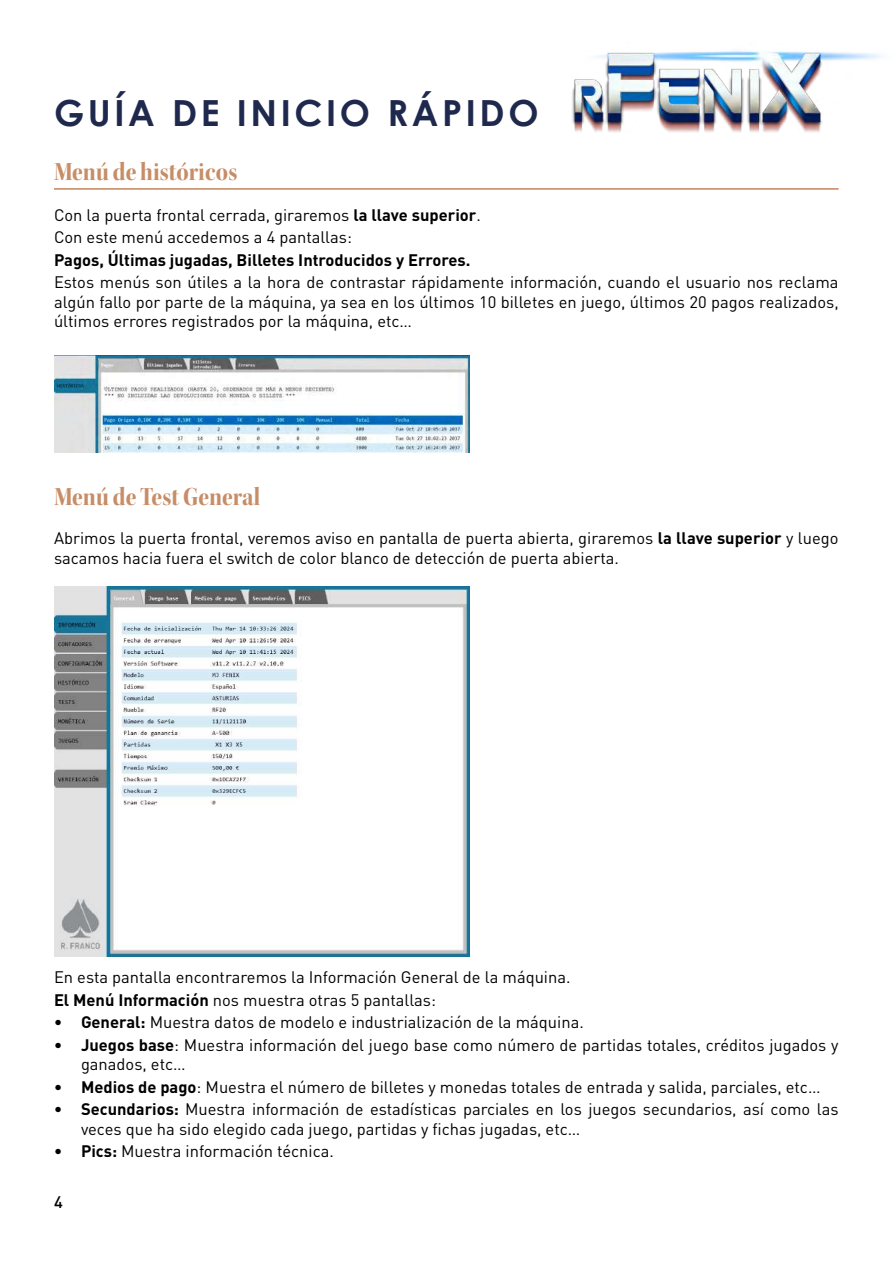
<style>
.page{position:relative;width:893px;height:1263px;background:#fff}
.page>*{position:absolute;margin:0;border:0;box-sizing:border-box;transform-origin:0 0}
.t1{font:700 36px "Century Gothic";letter-spacing:.1em;color:#1f294d}
.t2{font:27px "Kepler Std Bold Scn Disp";color:#c78d66}
.t3{font:16.5px/19.5px "DIN Pro";color:#000}
.t4{font:700 16.5px "DIN Pro";color:#000}
.t5{font:500 16.5px "DIN Pro";color:#000}
.s1{font-weight:700}
</style>
<div class="page">
<img style="left:572px;top:51px;width:311px;height:81px">
<hr style="left:54px;top:188px;width:784px;height:1px;background:#c78d66">
<hr style="left:54px;top:189px;width:784px;height:1px;background:#c78d66">
<img style="left:54px;top:356px;width:416px;height:96px">
<img style="left:54px;top:587px;width:416px;height:369px">
<h1 class="t1" style="left:54px;top:86px;width:486px">GUÍA DE INICIO RÁPIDO</h1>
<h2 class="t2" style="left:54px;top:156px;width:185px">Menú de históricos</h2>
<p class="t3" style="left:54px;top:203px;width:428px;line-height:22.5px">Con la puerta frontal cerrada, giraremos <span class="s1">la llave superior</span>.<br>Con este menú accedemos a 4 pantallas:</p>
<p class="t4" style="left:54px;top:248px;width:418px">Pagos, Últimas jugadas, Billetes Introducidos y Errores.</p>
<p class="t3" style="left:54px;top:272px;width:786px;text-align:justify">Estos menús son útiles a la hora de contrastar rápidamente información, cuando el usuario nos reclama algún fallo por parte de la máquina, ya sea en los últimos 10 billetes en juego, últimos 20 pagos realizados, últimos errores registrados por la máquina, etc…</p>
<h2 class="t2" style="left:54px;top:481px;width:208px">Menú de Test General</h2>
<p class="t3" style="left:54px;top:528px;width:786px">Abrimos la puerta frontal, veremos aviso en pantalla de puerta abierta, giraremos <span class="s1">la llave superior</span> y luego sacamos hacia fuera el switch de color blanco de detección de puerta abierta.</p>
<p class="t3" style="left:54px;top:965px;width:518px;line-height:22.5px">En esta pantalla encontraremos la Información General de la máquina.<br><span class="s1">El Menú Información</span> nos muestra otras 5 pantallas:</p>
<p class="t3" style="left:54px;top:1012px;width:531px"><span class="s1">• General:</span> Muestra datos de modelo e industrialización de la máquina.</p>
<p class="t3" style="left:81px;top:1034px;width:759px;text-indent:-27px"><span class="s1">• Juegos base</span>: Muestra información del juego base como número de partidas totales, créditos jugados y ganados, etc…</p>
<p class="t3" style="left:54px;top:1076px;width:768px"><span class="s1">• Medios de pago</span>: Muestra el número de billetes y monedas totales de entrada y salida, parciales, etc…</p>
<p class="t3" style="left:81px;top:1099px;width:759px;text-indent:-27px"><span class="s1">• Secundarios:</span> Muestra información de estadísticas parciales en los juegos secundarios, así como las veces que ha sido elegido cada juego, partidas y fichas jugadas, etc…</p>
<p class="t3" style="left:54px;top:1141px;width:281px"><span class="s1">• Pics:</span> Muestra información técnica.</p>
<p class="t5" style="left:54px;top:1191px;width:10px">4</p>
</div>
